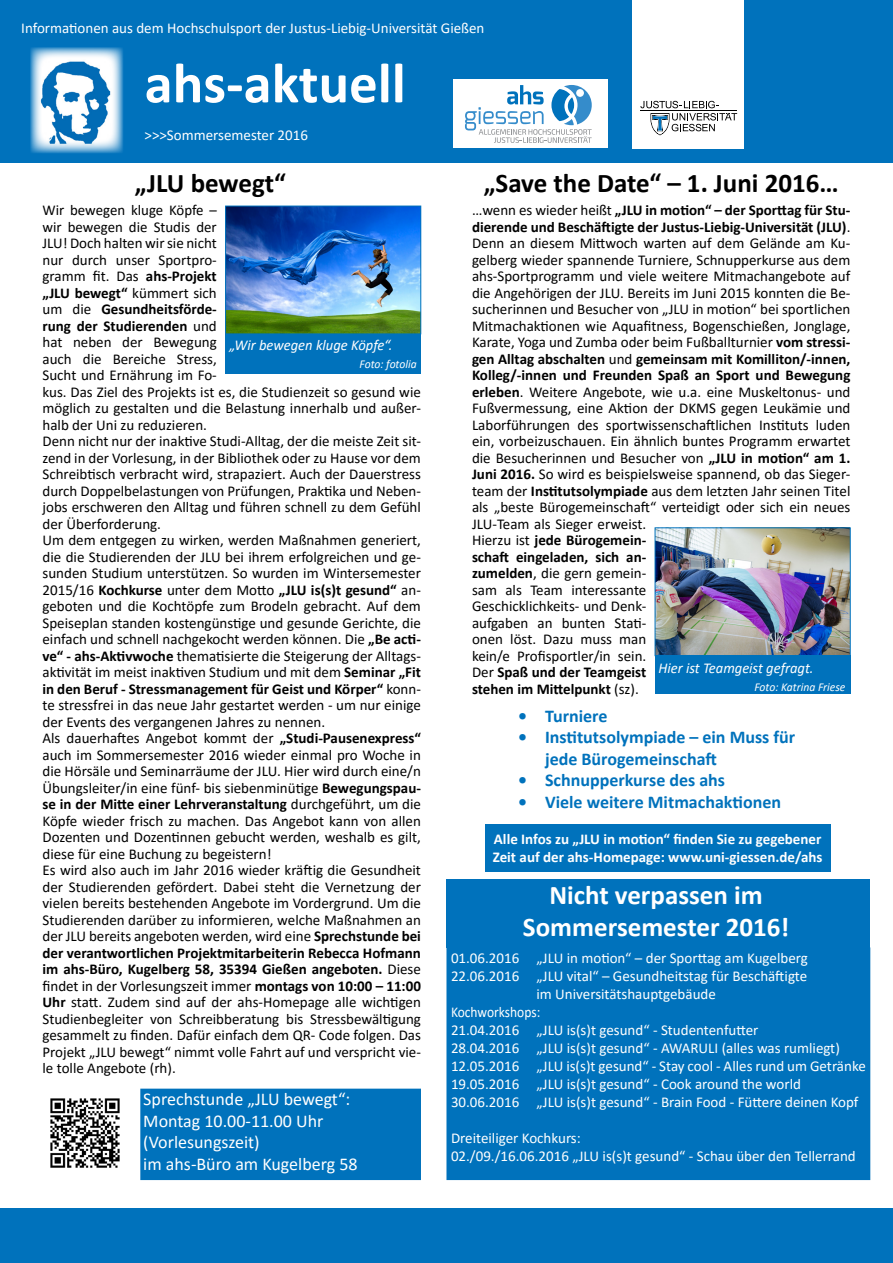
<style>
.page{position:relative;width:893px;height:1263px;background:#fff}
.page>*{position:absolute;margin:0;border:0;box-sizing:border-box;transform-origin:0 0}
.t1{font:700 57px "Calibri";color:#fff}
.t2{font:700 27px "Calibri";color:#000}
.t3{font:700 27px "Calibri";color:#fff}
.t4{font:700 18px/21.6px "Calibri";color:#0072bc}
.t5{font:18px "Calibri";color:#fff}
.t6{font:15px/16.5px "Calibri";color:#000;text-align:justify}
.Tab_Termine_Kopie{font:15px "Calibri";color:#fff}
.t7{font:700 15px/18px "Calibri";color:#fff}
.t8{font:italic 15px "Calibri";color:#fff}
.Terminetab{font:15px "Calibri";color:#fff;scale:.9 1}
.t9{font:italic 12px "Calibri";color:#fff}
.s1{font-weight:700}
</style>
<div class="page">
<div style="left:0;top:0;width:893px;height:162px;background:#0072bc"></div>
<div style="left:0;top:1208px;width:893px;height:55px;background:#0072bc"></div>
<img style="left:30px;top:47px;width:93px;height:106px">
<div style="left:454px;top:79px;width:154px;height:69px;background:#fff"></div>
<svg style="left:465px;top:85px;width:127px;height:58px"></svg>
<svg style="left:633px;top:0;width:111px;height:148px;background:#f4f4f5"></svg>
<img style="left:227px;top:208px;width:192px;height:124px">
<div style="left:225px;top:206px;width:196px;height:128px;border:1px solid #0072bc"></div>
<div style="left:225px;top:334px;width:196px;height:39px;background:#0072bc"></div>
<div style="left:486px;top:824px;width:345px;height:48px;background:#0072bc"></div>
<img style="left:657px;top:530px;width:191px;height:124px">
<div style="left:655px;top:528px;width:195px;height:128px;border:1px solid #0072bc"></div>
<div style="left:655px;top:656px;width:195px;height:38px;background:#0072bc"></div>
<div style="left:446px;top:947px;width:425px;height:234px;background:#0072bc"></div>
<div style="left:446px;top:879px;width:424px;height:68px;background:#0072bc"></div>
<img style="left:50px;top:1098px;width:70px;height:70px">
<div style="left:140px;top:1088px;width:281px;height:93px;background:#0072bc"></div>
<p class="Tab_Termine_Kopie" style="left:21px;top:17px;width:465px">Informationen aus dem Hochschulsport der Justus-Liebig-Universität Gießen</p>
<p class="t1" style="left:145px;top:43px;width:263px">ahs-aktuell</p>
<p class="Tab_Termine_Kopie" style="left:145px;top:124px;width:165px">&gt;&gt;&gt;Sommersemester 2016</p>
<p class="t2" style="left:135px;top:164px;width:152px">„JLU bewegt“</p>
<p class="t2" style="left:484px;top:164px;width:356px">„Save the Date“ – 1. Juni 2016…</p>
<p class="t6" style="left:472px;top:202px;width:380px;text-align:left">…wenn es wieder heißt <span class="s1">„JLU in motion“ – der Sporttag für Stu&shy;dierende und Beschäftigte der Justus-Liebig-Universität (JLU)</span>.<br>Denn an diesem Mittwoch warten auf dem Gelände am Ku&shy;gelberg wieder spannende Turniere, Schnupperkurse aus dem ahs-Sportprogramm und viele weitere Mitmachangebote auf die Angehörigen der JLU. Bereits im Juni 2015 konnten die Be&shy;sucherinnen und Besucher von „JLU in motion“ bei sportlichen Mitmachaktionen wie Aquafitness, Bogenschießen, Jonglage, Karate, Yoga und Zumba oder beim Fußballturnier <span class="s1">vom stressi&shy;gen Alltag abschalten</span> und <span class="s1">gemeinsam mit Komilliton/-innen, Kolleg/-innen und Freunden Spaß an Sport und Bewegung erleben</span>. Weitere Angebote, wie u.a. eine Muskeltonus- und Fußvermessung, eine Aktion der DKMS gegen Leukämie und Laborführungen des sportwissenschaftlichen Instituts luden ein, vorbeizuschauen. Ein ähnlich buntes Programm erwartet die Besucherinnen und Besucher von <span class="s1">„JLU in motion“ am 1.<br>Juni 2016.</span> So wird es beispielsweise spannend, ob das Sieger&shy;team der <span class="s1">Institutsolympiade</span> aus dem letzten Jahr seinen Titel als „beste Bürogemeinschaft“ verteidigt oder sich ein neues JLU-Team als Sieger erweist.<br>Hierzu ist <span class="s1">jede Bürogemein-<br>schaft eingeladen, sich an-<br>zumelden</span>, die gern gemein-<br>sam als Team interessante<br>Geschicklichkeits- und Denk-<br>aufgaben an bunten Stati-<br>onen löst. Dazu muss man<br>kein/e Profisportler/in sein.<br>Der <span class="s1">Spaß und der Teamgeist<br>stehen im Mittelpunkt</span> (sz).</p>
<p class="t6" style="left:43px;top:202px;width:380px;text-align:left">Wir bewegen kluge Köpfe –<br>wir bewegen die Studis der<br>JLU! Doch halten wir sie nicht<br>nur durch unser Sportpro-<br>gramm fit. Das <span class="s1">ahs-Projekt<br>„JLU bewegt“</span> kümmert sich<br>um die <span class="s1">Gesundheitsförde-<br>rung der Studierenden</span> und<br>hat neben der Bewegung<br>auch die Bereiche Stress,<br>Sucht und Ernährung im Fo-<br>kus. Das Ziel des Projekts ist es, die Studienzeit so gesund wie möglich zu gestalten und die Belastung innerhalb und außer&shy;halb der Uni zu reduzieren.</p>
<p class="t6" style="left:43px;top:433px;width:380px">Denn nicht nur der inaktive Studi-Alltag, der die meiste Zeit sit&shy;zend in der Vorlesung, in der Bibliothek oder zu Hause vor dem Schreibtisch verbracht wird, strapaziert. Auch der Dauerstress durch Doppelbelastungen von Prüfungen, Praktika und Neben&shy;jobs erschweren den Alltag und führen schnell zu dem Gefühl der Überforderung.</p>
<p class="t6" style="left:43px;top:532px;width:380px">Um dem entgegen zu wirken, werden Maßnahmen generiert, die die Studierenden der JLU bei ihrem erfolgreichen und ge&shy;sunden Studium unterstützen. So wurden im Wintersemester 2015/16 <span class="s1">Kochkurse</span> unter dem Motto <span class="s1">„JLU is(s)t gesund“</span> an&shy;geboten und die Kochtöpfe zum Brodeln gebracht. Auf dem Speiseplan standen kostengünstige und gesunde Gerichte, die einfach und schnell nachgekocht werden können. Die <span class="s1">„Be acti&shy;ve“ - ahs-Aktivwoche</span> thematisierte die Steigerung der Alltags&shy;aktivität im meist inaktiven Studium und mit dem <span class="s1">Seminar „Fit in den Beruf - Stressmanagement für Geist und Körper“</span> konn&shy;te stressfrei in das neue Jahr gestartet werden - um nur einige der Events des vergangenen Jahres zu nennen.</p>
<p class="t6" style="left:43px;top:730px;width:380px">Als dauerhaftes Angebot kommt der <span class="s1">„Studi-Pausenexpress“ </span>auch im Sommersemester 2016 wieder einmal pro Woche in die Hörsäle und Seminarräume der JLU. Hier wird durch eine/n Übungsleiter/in eine fünf- bis siebenminütige <span class="s1">Bewegungspau&shy;se in der Mitte einer Lehrveranstaltung</span> durchgeführt, um die Köpfe wieder frisch zu machen. Das Angebot kann von allen Dozenten und Dozentinnen gebucht werden, weshalb es gilt, diese für eine Buchung zu begeistern!</p>
<p class="t6" style="left:43px;top:862px;width:380px">Es wird also auch im Jahr 2016 wieder kräftig die Gesundheit der Studierenden gefördert. Dabei steht die Vernetzung der vielen bereits bestehenden Angebote im Vordergrund. Um die Studierenden darüber zu informieren, welche Maßnahmen an der JLU bereits angeboten werden, wird eine <span class="s1">Sprechstunde bei der verantwortlichen Projektmitarbeiterin Rebecca Hofmann im ahs-Büro, Kugelberg 58, 35394 Gießen angeboten.</span> Diese findet in der Vorlesungszeit immer <span class="s1">montags von 10:00 – 11:00<br>Uhr</span> statt. Zudem sind auf der ahs-Homepage alle wichtigen Studienbegleiter von Schreibberatung bis Stressbewältigung gesammelt zu finden. Dafür einfach dem QR- Code folgen. Das Projekt „JLU bewegt“ nimmt volle Fahrt auf und verspricht vie&shy;le tolle Angebote (rh).</p>
<p class="t8" style="left:230px;top:334px;width:165px">„Wir bewegen kluge Köpfe“.</p>
<p class="t9" style="left:360px;top:355px;width:59px">Foto: fotolia</p>
<p class="t8" style="left:658px;top:657px;width:157px">Hier ist Teamgeist gefragt.</p>
<p class="t9" style="left:754px;top:678px;width:93px">Foto: Katrina Friese</p>
<p class="t4" style="left:518px;top:704px;width:91px">• Turniere</p>
<p class="t4" style="left:545px;top:726px;width:252px;text-indent:-27px">• Institutsolympiade – ein Muss für jede Bürogemeinschaft</p>
<p class="t4" style="left:518px;top:769px;width:209px">• Schnupperkurse des ahs</p>
<p class="t4" style="left:518px;top:790px;width:264px">• Viele weitere Mitmachaktionen</p>
<p class="t7" style="left:493px;top:829px;width:331px">Alle Infos zu „JLU in motion“ finden Sie zu gegebener<br>Zeit auf der ahs-Homepage: www.uni-giessen.de/ahs</p>
<p class="t3" style="left:549px;top:876px;width:215px">Nicht verpassen im</p>
<p class="t3" style="left:523px;top:908px;width:268px">Sommersemester 2016!</p>
<p class="Tab_Termine_Kopie" style="left:451px;top:948px;width:358px">01.06.2016 „JLU in motion“ – der Sporttag am Kugelberg</p>
<p class="Tab_Termine_Kopie" style="left:451px;top:966px;width:358px">22.06.2016 „JLU vital“ – Gesundheitstag für Beschäftigte</p>
<p class="Tab_Termine_Kopie" style="left:536px;top:984px;width:181px">im Universitätshauptgebäude</p>
<p class="Terminetab" style="left:451px;top:1002px;width:101px">Kochworkshops:</p>
<p class="Tab_Termine_Kopie" style="left:451px;top:1020px;width:309px">21.04.2016 „JLU is(s)t gesund“ - Studentenfutter</p>
<p class="Tab_Termine_Kopie" style="left:451px;top:1038px;width:390px">28.04.2016 „JLU is(s)t gesund“ - AWARULI (alles was rumliegt)</p>
<p class="Tab_Termine_Kopie" style="left:451px;top:1056px;width:416px">12.05.2016 „JLU is(s)t gesund“ - Stay cool - Alles rund um Getränke</p>
<p class="Tab_Termine_Kopie" style="left:451px;top:1074px;width:351px">19.05.2016 „JLU is(s)t gesund“ - Cook around the world</p>
<p class="Tab_Termine_Kopie" style="left:451px;top:1092px;width:409px">30.06.2016 „JLU is(s)t gesund“ - Brain Food - Füttere deinen Kopf</p>
<p class="Tab_Termine_Kopie" style="left:451px;top:1128px;width:131px">Dreiteiliger Kochkurs:</p>
<p class="Tab_Termine_Kopie" style="left:451px;top:1146px;width:406px">02./09./16.06.2016 „JLU is(s)t gesund“ - Schau über den Tellerrand</p>
<p class="t5" style="left:143px;top:1087px;width:209px">Sprechstunde „JLU bewegt“:</p>
<p class="t5" style="left:143px;top:1108px;width:182px">Montag 10.00-11.00 Uhr</p>
<p class="t5" style="left:143px;top:1130px;width:118px">(Vorlesungszeit)</p>
<p class="t5" style="left:143px;top:1151px;width:216px">im ahs-Büro am Kugelberg 58</p>
</div>
